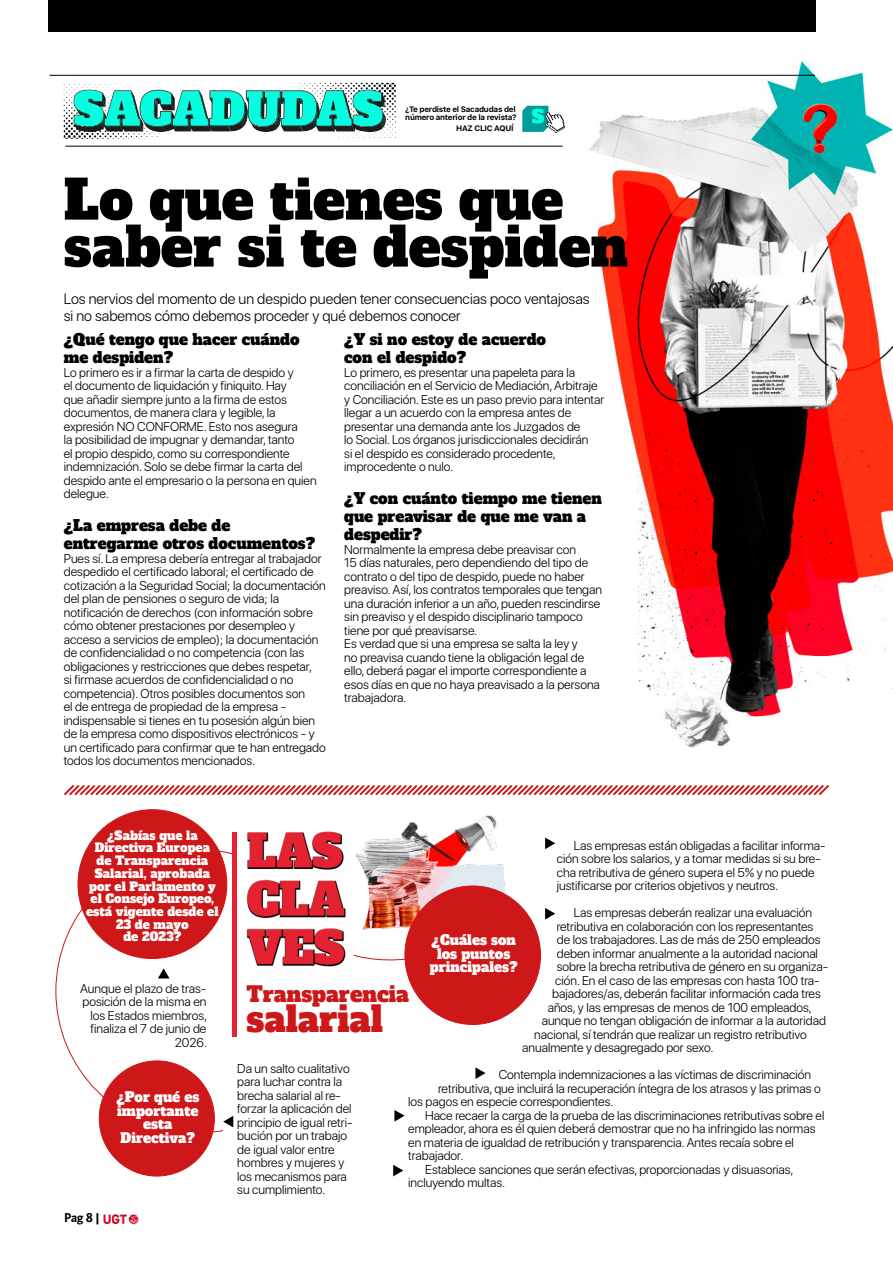
<style>
.page{position:relative;width:893px;height:1263px;background:#fff}
.page>*{position:absolute;margin:0;border:0;box-sizing:border-box;transform-origin:0 0}
.t1{font:54px/47px "Alfa Slab One";color:#000}
.t2{font:34.8px "Alfa Slab One";color:#cd1719}
.t3{font:21px "Alfa Slab One";color:#cd1719}
.t4{font:15px/18px "Alfa Slab One";color:#000}
.t5{font:300 15px/16.5px "SF Pro Display";color:#000}
.t6{font:13.5px/13.5px "Alfa Slab One";color:#fff;text-align:center}
.t7{font:300 12.75px/13.5px "SF Pro Display";color:#000}
.t8{font:12px/12.8px "Alfa Slab One";color:#fff;text-align:center}
.t9{font:700 condensed 12px "Benton Sans";color:#000}
.t10{font:700 7.95px/8.9px "SF Pro Text";letter-spacing:-.03em;color:#000}
</style>
<div class="page">
<svg style="left:356px;top:955px;width:49px;height:7px"></svg>
<svg style="left:64px;top:785px;width:766px;height:11px"></svg>
<img style="left:103px;top:1214px;width:36px;height:11px">
<img style="left:583px;top:61px;width:310px;height:687px">
<svg style="left:522px;top:106px;width:25px;height:26px"></svg>
<svg style="left:547px;top:105px;width:18px;height:28px"></svg>
<svg style="left:64px;top:83px;width:332px;height:56px"></svg>
<div style="left:49px;top:0;width:767px;height:32px;background:#000"></div>
<hr style="left:50px;top:75px;width:765px;height:1px;background:#000">
<hr style="left:65px;top:146px;width:498px;height:1px;background:#000">
<img style="left:356px;top:815px;width:154px;height:124px">
<div style="left:78px;top:810px;width:149px;height:148px;background:#cd1719;border-radius:50%"></div>
<div style="left:99px;top:1061px;width:115px;height:115px;background:#cd1719;border-radius:50%"></div>
<div style="left:405px;top:886px;width:135px;height:138px;background:#cd1719;border-radius:50%"></div>
<div style="left:233px;top:829px;width:136px;height:139px;background:#fff;border-radius:50%"></div>
<img style="left:246px;top:831px;width:110px;height:136px">
<svg style="left:158px;top:968px;width:12px;height:10px"></svg>
<svg style="left:223px;top:1116px;width:10px;height:11px"></svg>
<svg style="left:545px;top:908px;width:10px;height:11px"></svg>
<svg style="left:475px;top:1067px;width:11px;height:12px"></svg>
<svg style="left:394px;top:1110px;width:11px;height:11px"></svg>
<svg style="left:393px;top:1165px;width:10px;height:11px"></svg>
<svg style="left:545px;top:837px;width:10px;height:12px"></svg>
<div style="left:232px;top:832px;width:5px;height:205px;background:#e52231"></div>
<p class="t10" style="left:405px;top:104px;width:113px">¿Te perdiste el Sacadudas del número anterior de la revista?</p>
<p class="t10" style="left:456px;top:124px;width:59px">HAZ CLIC AQUÍ</p>
<h1 class="t1" style="left:64px;top:172px;width:566px">Lo que tienes que saber si te despiden</h1>
<p class="t5" style="left:64px;top:291px;width:527px">Los nervios del momento de un despido pueden tener consecuencias poco ventajosas si no sabemos cómo debemos proceder y qué debemos conocer</p>
<p class="t4" style="left:64px;top:329px;width:237px">¿Qué tengo que hacer cuándo me despiden?</p>
<p class="t7" style="left:64px;top:366px;width:254px">Lo primero es ir a firmar la carta de despido y<br>el documento de liquidación y finiquito. Hay<br>que añadir siempre junto a la firma de estos documentos, de manera clara y legible, la expresión NO CONFORME. Esto nos asegura<br>la posibilidad de impugnar y demandar, tanto<br>el propio despido, como su correspondiente indemnización. Solo se debe firmar la carta del despido ante el empresario o la persona en quien delegue.</p>
<p class="t4" style="left:64px;top:515px;width:253px">¿La empresa debe de entregarme otros documentos?</p>
<p class="t7" style="left:64px;top:552px;width:264px">Pues sí. La empresa debería entregar al trabajador despedido el certificado laboral; el certificado de cotización a la Seguridad Social; la documentación del plan de pensiones o seguro de vida; la notificación de derechos (con información sobre cómo obtener prestaciones por desempleo y acceso a servicios de empleo); la documentación de confidencialidad o no competencia (con las obligaciones y restricciones que debes respetar,<br>si firmase acuerdos de confidencialidad o no competencia). Otros posibles documentos son<br>el de entrega de propiedad de la empresa - indispensable si tienes en tu posesión algún bien de la empresa como dispositivos electrónicos - y un certificado para confirmar que te han entregado todos los documentos mencionados.</p>
<p class="t4" style="left:344px;top:329px;width:203px">¿Y si no estoy de acuerdo con el despido?</p>
<p class="t7" style="left:344px;top:366px;width:261px">Lo primero, es presentar una papeleta para la conciliación en el Servicio de Mediación, Arbitraje y Conciliación. Este es un paso previo para intentar llegar a un acuerdo con la empresa antes de presentar una demanda ante los Juzgados de<br>lo Social. Los órganos jurisdiccionales decidirán<br>si el despido es considerado procedente, improcedente o nulo.</p>
<p class="t4" style="left:344px;top:488px;width:259px">¿Y con cuánto tiempo me tienen que preavisar de que me van a despedir?</p>
<p class="t7" style="left:344px;top:543px;width:259px">Normalmente la empresa debe preavisar con<br>15 días naturales, pero dependiendo del tipo de contrato o del tipo de despido, puede no haber preaviso. Así, los contratos temporales que tengan una duración inferior a un año, pueden rescindirse sin preaviso y el despido disciplinario tampoco tiene por qué preavisarse.<br>Es verdad que si una empresa se salta la ley y<br>no preavisa cuando tiene la obligación legal de ello, deberá pagar el importe correspondiente a esos días en que no haya preavisado a la persona trabajadora.</p>
<p class="t8" style="left:86px;top:828px;width:134px">¿Sabías que la<br>Directiva Europea de Transparencia<br>Salarial, aprobada por el Parlamento y el Consejo Europeo, está vigente desde el<br>23 de mayo<br>de 2023?</p>
<p class="t7" style="left:80px;top:982px;width:128px;text-align:right">Aunque el plazo de tras&shy;posición de la misma en los Estados miembros, finaliza el 7 de junio de<br>2026.</p>
<p class="t6" style="left:116px;top:1089px;width:85px">¿Por qué es importante esta<br>Directiva?</p>
<p class="t9" style="left:64px;top:1211px;width:37px">Pag 8 |</p>
<p class="t7" style="left:557px;top:839px;width:270px;text-indent:17px">Las empresas están obligadas a facilitar informa&shy;ción sobre los salarios, y a tomar medidas si su bre&shy;cha retributiva de género supera el 5% y no puede justificarse por criterios objetivos y neutros.</p>
<p class="t7" style="left:574px;top:906px;width:240px">Las empresas deberán realizar una evaluación</p>
<p class="t7" style="left:557px;top:920px;width:258px">retributiva en colaboración con los representantes</p>
<p class="t7" style="left:557px;top:933px;width:265px">de los trabajadores. Las de más de 250 empleados</p>
<p class="t7" style="left:557px;top:947px;width:263px">deben informar anualmente a la autoridad nacional</p>
<p class="t7" style="left:557px;top:960px;width:273px">sobre la brecha retributiva de género en su organiza-</p>
<p class="t7" style="left:555px;top:974px;width:266px">ción. En el caso de las empresas con hasta 100 tra-</p>
<p class="t7" style="left:552px;top:987px;width:270px">bajadores/as, deberán facilitar información cada tres</p>
<p class="t7" style="left:548px;top:1001px;width:266px">años, y las empresas de menos de 100 empleados,</p>
<p class="t7" style="left:542px;top:1014px;width:286px">aunque no tengan obligación de informar a la autoridad</p>
<p class="t7" style="left:534px;top:1028px;width:274px">nacional, sí tendrán que realizar un registro retributivo</p>
<p class="t7" style="left:522px;top:1041px;width:193px">anualmente y desagregado por sexo.</p>
<p class="t7" style="left:499px;top:1068px;width:314px">Contempla indemnizaciones a las víctimas de discriminación</p>
<p class="t7" style="left:438px;top:1082px;width:384px">retributiva, que incluirá la recuperación íntegra de los atrasos y las primas o</p>
<p class="t7" style="left:408px;top:1095px;width:207px">los pagos en especie correspondientes.</p>
<p class="t7" style="left:425px;top:1109px;width:401px">Hace recaer la carga de la prueba de las discriminaciones retributivas sobre el</p>
<p class="t7" style="left:408px;top:1122px;width:409px">empleador, ahora es él quien deberá demostrar que no ha infringido las normas</p>
<p class="t7" style="left:408px;top:1136px;width:387px">en materia de igualdad de retribución y transparencia. Antes recaía sobre el</p>
<p class="t7" style="left:408px;top:1149px;width:57px">trabajador.</p>
<p class="t7" style="left:425px;top:1163px;width:370px">Establece sanciones que serán efectivas, proporcionadas y disuasorias,</p>
<p class="t7" style="left:408px;top:1176px;width:98px">incluyendo multas.</p>
<p class="t6" style="left:430px;top:932px;width:89px">¿Cuáles son los puntos principales?</p>
<h3 class="t3" style="left:246px;top:976px;width:164px">Transparencia</h3>
<h2 class="t2" style="left:246px;top:989px;width:138px">salarial</h2>
<p class="t7" style="left:237px;top:1062px;width:117px">Da un salto cualitativo para luchar contra la brecha salarial al re&shy;forzar la aplicación del principio de igual retri&shy;bución por un trabajo de igual valor entre hombres y mujeres y los mecanismos para su cumplimiento.</p>
</div>
